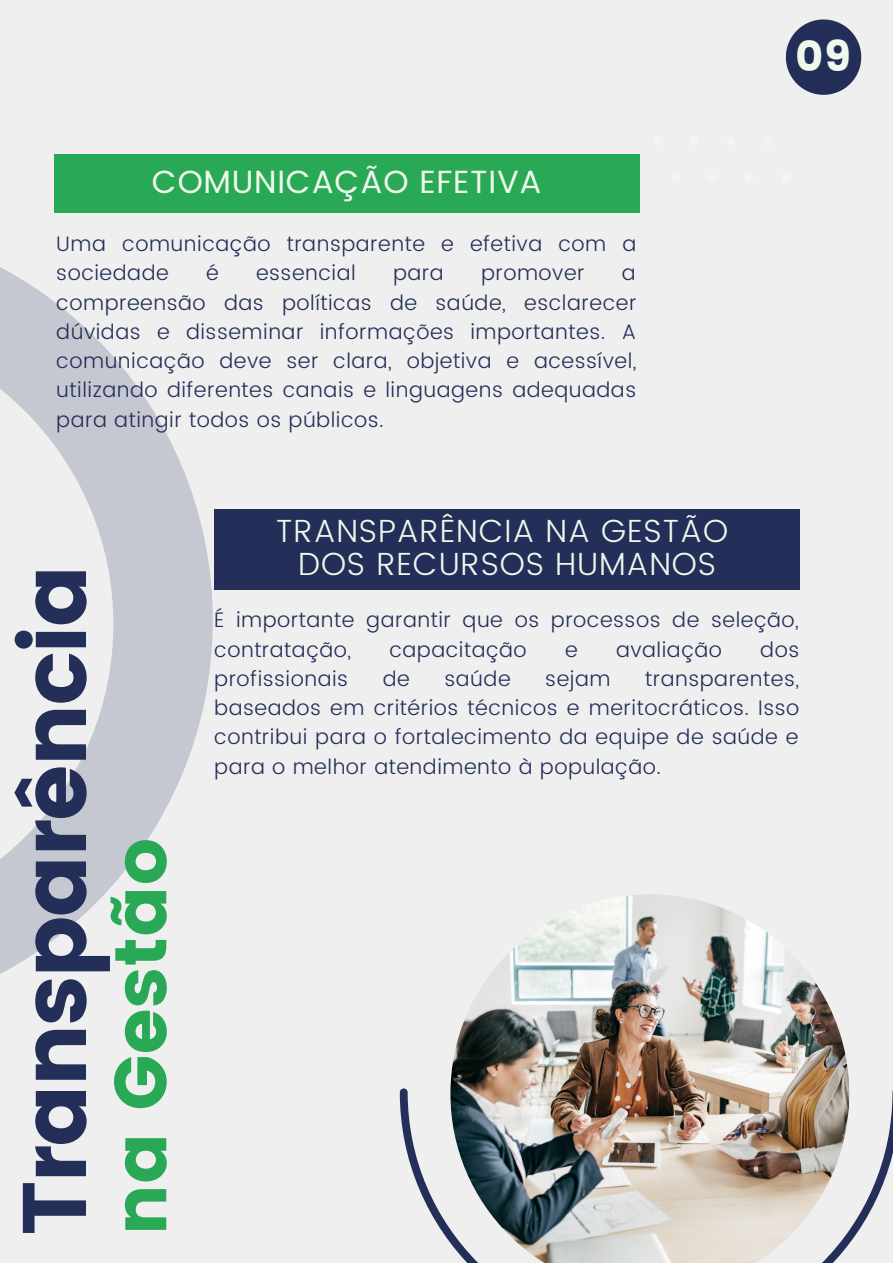
<style>
.page{position:relative;width:893px;height:1264px;background:#fff}
.page>*{position:absolute;margin:0;border:0;box-sizing:border-box;transform-origin:0 0}
.t1{font:89.85px "Poppins";letter-spacing:-.025em;color:#232f59}
.t2{font:73.5px "Poppins";color:#29a956}
.t3{font:42.6px "Poppins";color:#eef8eb}
.t4{font:300 32.1px "Poppins";letter-spacing:.025em;color:#eef8eb}
.t5{font:32.1px "Poppins";letter-spacing:.025em;color:#eef8eb}
.t6{font:300 21px/29.2px "Poppins";letter-spacing:.025em;color:#232f59}
</style>
<div class="page">
<div style="left:0;top:0;width:892px;height:1262px;background:#efefef"></div>
<svg style="left:0;top:267px;width:213px;height:707px"></svg>
<svg style="left:400px;top:1088px;width:492px;height:156px"></svg>
<img style="left:450px;top:894px;width:399px;height:368px">
<div style="left:54px;top:154px;width:585px;height:59px;background:#29a956"></div>
<svg style="left:785px;top:19px;width:76px;height:76px"></svg>
<div style="left:214px;top:509px;width:586px;height:80px;background:#232f59"></div>
<p class="t5" style="left:152px;top:163px;width:391px">COMUNICAÇÃO EFETIVA</p>
<p class="t6" style="left:56px;top:229px;width:581px">Uma comunicação transparente e efetiva com a sociedade</p>
<p class="t6" style="left:206px;top:258px;width:14px">é</p>
<p class="t6" style="left:256px;top:258px;width:101px">essencial</p>
<p class="t6" style="left:393px;top:258px;width:52px">para</p>
<p class="t6" style="left:481px;top:258px;width:105px">promover</p>
<p class="t6" style="left:56px;top:258px;width:581px;text-align:justify;text-indent:565px">a compreensão das políticas de saúde, esclarecer dúvidas e disseminar informações importantes. A comunicação deve ser clara, objetiva e acessível, utilizando diferentes canais e linguagens adequadas para atingir todos os públicos.</p>
<p class="t3" style="left:795px;top:32px;width:57px">09</p>
<p class="t1" style="left:2px;top:1235px;width:672px;rotate:-90deg">Transparência</p>
<p class="t2" style="left:98px;top:1235px;width:399px;rotate:-90deg">na Gestão</p>
<p class="t4" style="left:276px;top:511px;width:453px">TRANSPARÊNCIA NA GESTÃO</p>
<p class="t4" style="left:298px;top:545px;width:419px">DOS RECURSOS HUMANOS</p>
<p class="t6" style="left:214px;top:605px;width:586px">É importante garantir que os processos de seleção, contratação,</p>
<p class="t6" style="left:389px;top:634px;width:139px">capacitação</p>
<p class="t6" style="left:565px;top:634px;width:14px">e</p>
<p class="t6" style="left:616px;top:634px;width:107px">avaliação</p>
<p class="t6" style="left:760px;top:634px;width:40px">dos</p>
<p class="t6" style="left:214px;top:664px;width:135px">profissionais</p>
<p class="t6" style="left:383px;top:664px;width:29px">de</p>
<p class="t6" style="left:444px;top:664px;width:68px">saúde</p>
<p class="t6" style="left:545px;top:664px;width:67px">sejam</p>
<p class="t6" style="left:214px;top:664px;width:586px;text-align:justify;text-indent:431px">transparentes, baseados em critérios técnicos e meritocráticos. Isso contribui para o fortalecimento da equipe de saúde e para o melhor atendimento à população.</p>
</div>
